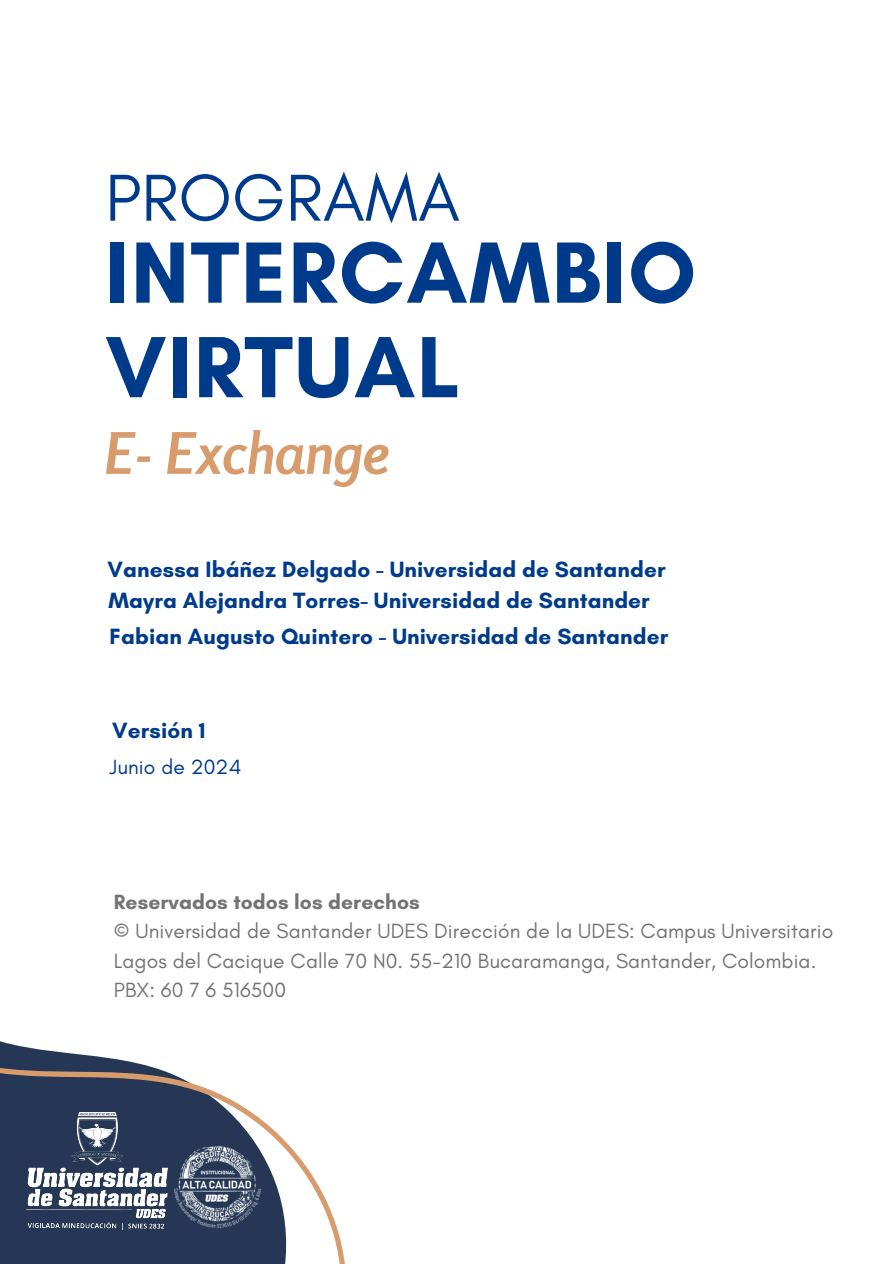
<style>
.page{position:relative;width:894px;height:1264px;background:#fff}
.page>*{position:absolute;margin:0;border:0;box-sizing:border-box;transform-origin:0 0}
.t1{font:700 88.5px/94.5px "Glacial Indifference";letter-spacing:.02em;color:#003b8b}
.t2{font:67.5px "Glacial Indifference";letter-spacing:.005em;color:#003b8b}
.t3{font:italic 700 57px "Rosario";letter-spacing:.005em;color:#d89c6c}
.t4{font:700 22.5px "Glacial Indifference";letter-spacing:.005em;color:#003b8b}
.t5{font:21px/29.2px "Glacial Indifference";letter-spacing:.005em;color:#737373}
.t6{font:700 21px "Glacial Indifference";letter-spacing:.005em;color:#737373}
.t7{font:21px "Glacial Indifference";letter-spacing:.005em;color:#003b8b}
</style>
<div class="page">
<svg style="left:0;top:1041px;width:345px;height:222px;fill:#253754"></svg>
<img style="left:26px;top:1112px;width:142px;height:117px">
<img style="left:174px;top:1144px;width:86px;height:85px">
<h4 class="t2" style="left:105px;top:156px;width:356px">PROGRAMA</h4>
<h4 class="t1" style="left:105px;top:224px;width:592px">INTERCAMBIO<br>VIRTUAL</h4>
<h4 class="t3" style="left:105px;top:418px;width:285px">E- Exchange</h4>
<h2 class="t4" style="left:108px;top:555px;width:559px">Vanessa Ibáñez Delgado - Universidad de Santander</h2>
<h1 class="t4" style="left:109px;top:587px;width:542px">Mayra Alejandra Torres- Universidad de Santander</h1>
<p class="t4" style="left:110px;top:622px;width:560px">Fabian Augusto Quintero - Universidad de Santander</p>
<h3 class="t4" style="left:112px;top:717px;width:95px">Versión 1</h3>
<p class="t7" style="left:110px;top:754px;width:133px">Junio de 2024</p>
<p class="t6" style="left:114px;top:889px;width:307px">Reservados todos los derechos</p>
<h4 class="t5" style="left:114px;top:916px;width:720px">© Universidad de Santander UDES Dirección de la UDES: Campus Universitario<br>Lagos del Cacique Calle 70 N0. 55-210 Bucaramanga, Santander, Colombia.</h4>
<p class="t5" style="left:114px;top:975px;width:174px">PBX: 60 7 6 516500</p>
</div>
